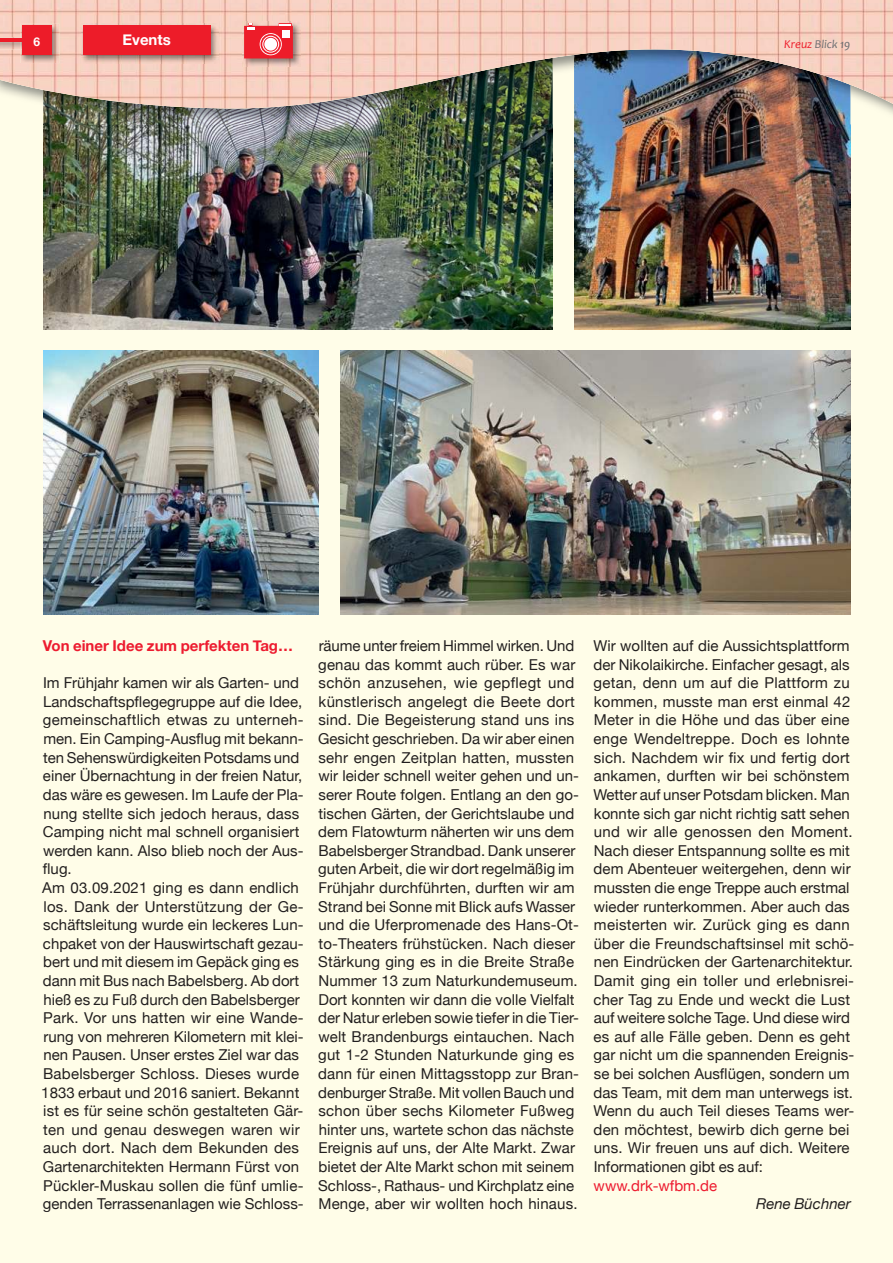
<style>
.page{position:relative;width:893px;height:1263px;background:#fffde8}
.page>*{position:absolute;margin:0;border:0;box-sizing:border-box;transform-origin:0 0}
.t1{font:15px/18.6px "Helvetica Neue";letter-spacing:.005em;color:#221f1f}
.t2{font:700 15px "Helvetica Neue";color:#ed1b2f}
.t3{font:15px "Helvetica Neue";color:#ed1b2f}
.t4{font:italic 15px "Helvetica Neue";color:#221f1f}
.t5{font:700 15px "Helvetica Neue";color:#fff}
.t6{font:italic 12px "Candara";color:#6c6e70}
.t7{font:700 12px "Helvetica Neue";color:#fff}
.s1{color:#ed1c29}
</style>
<div class="page">
<img style="left:43px;top:125px;width:510px;height:204px">
<img style="left:574px;top:125px;width:276px;height:204px">
<img style="left:341px;top:350px;width:509px;height:264px">
<img style="left:43px;top:350px;width:276px;height:264px">
<img style="left:43px;top:108px;width:850px;height:17px">
<img style="left:553px;top:108px;width:21px;height:17px">
<img style="left:0;top:0;width:893px;height:108px">
<img style="left:81px;top:24px;width:137px;height:39px">
<div style="left:83px;top:26px;width:127px;height:29px;background:#ed1c29"></div>
<img style="left:242px;top:21px;width:59px;height:45px">
<svg style="left:244px;top:23px;width:49px;height:35px"></svg>
<svg style="left:260px;top:33px;width:22px;height:22px"></svg>
<div style="left:261px;top:34px;width:20px;height:20px;border:2px solid #ed1c29;border-radius:50%"></div>
<div style="left:263px;top:37px;width:15px;height:14px;border:1px solid #ed1c29;border-radius:50%"></div>
<img style="left:0;top:37px;width:20px;height:12px">
<hr style="left:0;top:39px;width:43px;height:3px;background:#ed1c29">
<img style="left:20px;top:24px;width:40px;height:39px">
<div style="left:22px;top:26px;width:30px;height:29px;background:#ed1c29"></div>
<p class="t7" style="left:34px;top:35px;width:8px">6</p>
<p class="t5" style="left:123px;top:28px;width:50px">Events</p>
<p class="t6" style="left:784px;top:40px;width:68px"><span class="s1">Kreuz</span> Blick 19</p>
<p class="t2" style="left:43px;top:634px;width:252px">Von einer Idee zum perfekten Tag…</p>
<p class="t1" style="left:41px;top:674px;width:264px">Im Frühjahr kamen wir als Garten- und Landschaftspflegegruppe auf die Idee, gemeinschaftlich etwas zu unterneh&shy;men. Ein Camping-Ausflug mit bekann&shy;ten Sehenswürdigkeiten Potsdams und einer Übernachtung in der freien Natur, das wäre es gewesen. Im Laufe der Pla&shy;nung stellte sich jedoch heraus, dass Camping nicht mal schnell organisiert werden kann. Also blieb noch der Aus&shy;flug.<br>Am 03.09.2021 ging es dann endlich los. Dank der Unterstützung der Ge&shy;schäftsleitung wurde ein leckeres Lun&shy;chpaket von der Hauswirtschaft gezau&shy;bert und mit diesem im Gepäck ging es dann mit Bus nach Babelsberg. Ab dort hieß es zu Fuß durch den Babelsberger Park. Vor uns hatten wir eine Wande&shy;rung von mehreren Kilometern mit klei&shy;nen Pausen. Unser erstes Ziel war das Babelsberger Schloss. Dieses wurde 1833 erbaut und 2016 saniert. Bekannt ist es für seine schön gestalteten Gär&shy;ten und genau deswegen waren wir auch dort. Nach dem Bekunden des Gartenarchitekten Hermann Fürst von Pückler-Muskau sollen die fünf umlie&shy;genden Terrassenanlagen wie Schloss-</p>
<p class="t1" style="left:318px;top:637px;width:262px">räume unter freiem Himmel wirken. Und genau das kommt auch rüber. Es war schön anzusehen, wie gepflegt und künstlerisch angelegt die Beete dort sind. Die Begeisterung stand uns ins Gesicht geschrieben. Da wir aber einen sehr engen Zeitplan hatten, mussten wir leider schnell weiter gehen und un&shy;serer Route folgen. Entlang an den go&shy;tischen Gärten, der Gerichtslaube und dem Flatowturm näherten wir uns dem Babelsberger Strandbad. Dank unserer guten Arbeit, die wir dort regelmäßig im Frühjahr durchführten, durften wir am Strand bei Sonne mit Blick aufs Wasser und die Uferpromenade des Hans-Ot&shy;to-Theaters frühstücken. Nach dieser Stärkung ging es in die Breite Straße Nummer 13 zum Naturkundemuseum.<br>Dort konnten wir dann die volle Vielfalt der Natur erleben sowie tiefer in die Tier&shy;welt Brandenburgs eintauchen. Nach gut 1-2 Stunden Naturkunde ging es dann für einen Mittagsstopp zur Bran&shy;denburger Straße. Mit vollen Bauch und schon über sechs Kilometer Fußweg hinter uns, wartete schon das nächste Ereignis auf uns, der Alte Markt. Zwar bietet der Alte Markt schon mit seinem Schloss-, Rathaus- und Kirchplatz eine Menge, aber wir wollten hoch hinaus.</p>
<p class="t1" style="left:593px;top:637px;width:262px">Wir wollten auf die Aussichtsplattform der Nikolaikirche. Einfacher gesagt, als getan, denn um auf die Plattform zu kommen, musste man erst einmal 42<br>Meter in die Höhe und das über eine enge Wendeltreppe. Doch es lohnte sich. Nachdem wir fix und fertig dort ankamen, durften wir bei schönstem Wetter auf unser Potsdam blicken. Man konnte sich gar nicht richtig satt sehen und wir alle genossen den Moment.<br>Nach dieser Entspannung sollte es mit dem Abenteuer weitergehen, denn wir mussten die enge Treppe auch erstmal wieder runterkommen. Aber auch das meisterten wir. Zurück ging es dann über die Freundschaftsinsel mit schö&shy;nen Eindrücken der Gartenarchitektur.<br>Damit ging ein toller und erlebnisrei&shy;cher Tag zu Ende und weckt die Lust auf weitere solche Tage. Und diese wird es auf alle Fälle geben. Denn es geht gar nicht um die spannenden Ereignis&shy;se bei solchen Ausflügen, sondern um das Team, mit dem man unterwegs ist.<br>Wenn du auch Teil dieses Teams wer&shy;den möchtest, bewirb dich gerne bei uns. Wir freuen uns auf dich. Weitere Informationen gibt es auf:</p>
<p class="t3" style="left:594px;top:1174px;width:125px">www.drk-wfbm.de</p>
<p class="t4" style="left:756px;top:1198px;width:96px">Rene Büchner</p>
</div>
